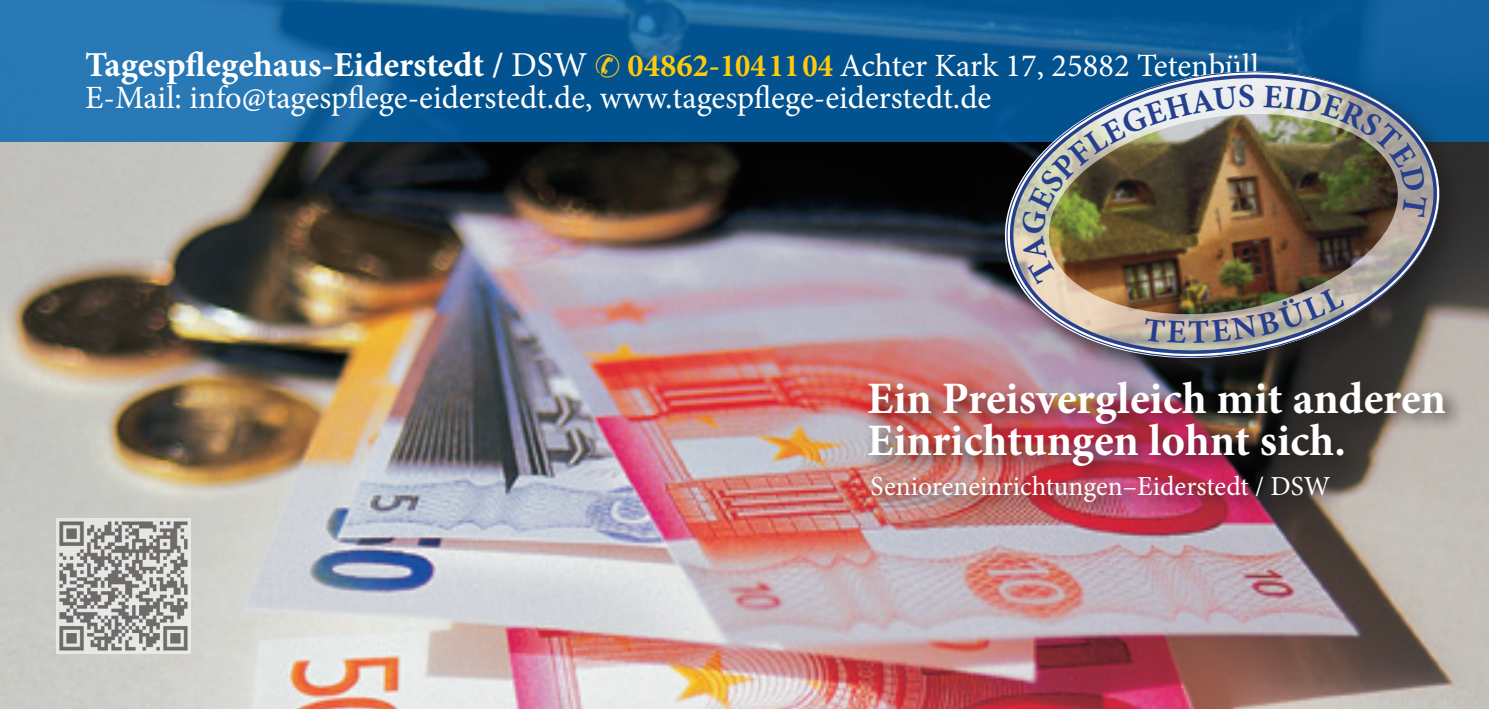
<style>
.page{position:relative;width:1489px;height:709px;background:#fff}
.page>*{position:absolute;margin:0;border:0;box-sizing:border-box;transform-origin:0 0}
.t1{font:700 45px "Minion Pro";color:#fff}
.t2{font:700 35px "Minion Pro";color:#fff}
.t3{font:32.5px "Minion Pro";color:#fff}
.t4{font:27.5px "Minion Pro";color:#fff}
.s1{font-weight:400}
.s2{font-size:32.5px;color:#feca0a}
.s3{font-weight:400;font-size:32.5px}
</style>
<div class="page">
<img style="left:0;top:142px;width:1488px;height:567px">
<svg style="left:0;top:0;width:1488px;height:142px;background:#10609c"></svg>
<div style="left:863px;top:374px;width:601px;height:147px;background:#231f20;opacity:.75"></div>
<img style="left:56px;top:518px;width:135px;height:135px">
<div style="left:998px;top:65px;width:468px;height:321px;background:#231f20;opacity:.75"></div>
<svg style="left:993px;top:56px;width:457px;height:317px;background:#305273"></svg>
<svg style="left:1001px;top:71px;width:444px;height:291px;background:#444f5f"></svg>
<svg style="left:1007px;top:72px;width:431px;height:284px;background:#526a86"></svg>
<svg style="left:596px;top:54px;width:23px;height:23px"></svg>
<img style="left:1020px;top:85px;width:406px;height:258px">
<p class="t2" style="left:85px;top:40px;width:1175px">Tagespflegehaus-Eiderstedt / <span class="s1">DSW</span> <span class="s2">04862-1041104</span> <span class="s3">Achter Kark 17, 25882 Tetenbüll</span></p>
<p class="t3" style="left:85px;top:76px;width:907px">E-Mail: info@tagespflege-eiderstedt.de, www.tagespflege-eiderstedt.de</p>
<p class="t1" style="left:867px;top:366px;width:580px">Ein Preisvergleich mit anderen</p>
<p class="t1" style="left:867px;top:409px;width:480px">Einrichtungen lohnt sich.</p>
<p class="t4" style="left:870px;top:468px;width:461px">Senioreneinrichtungen–Eiderstedt / DSW</p>
</div>
